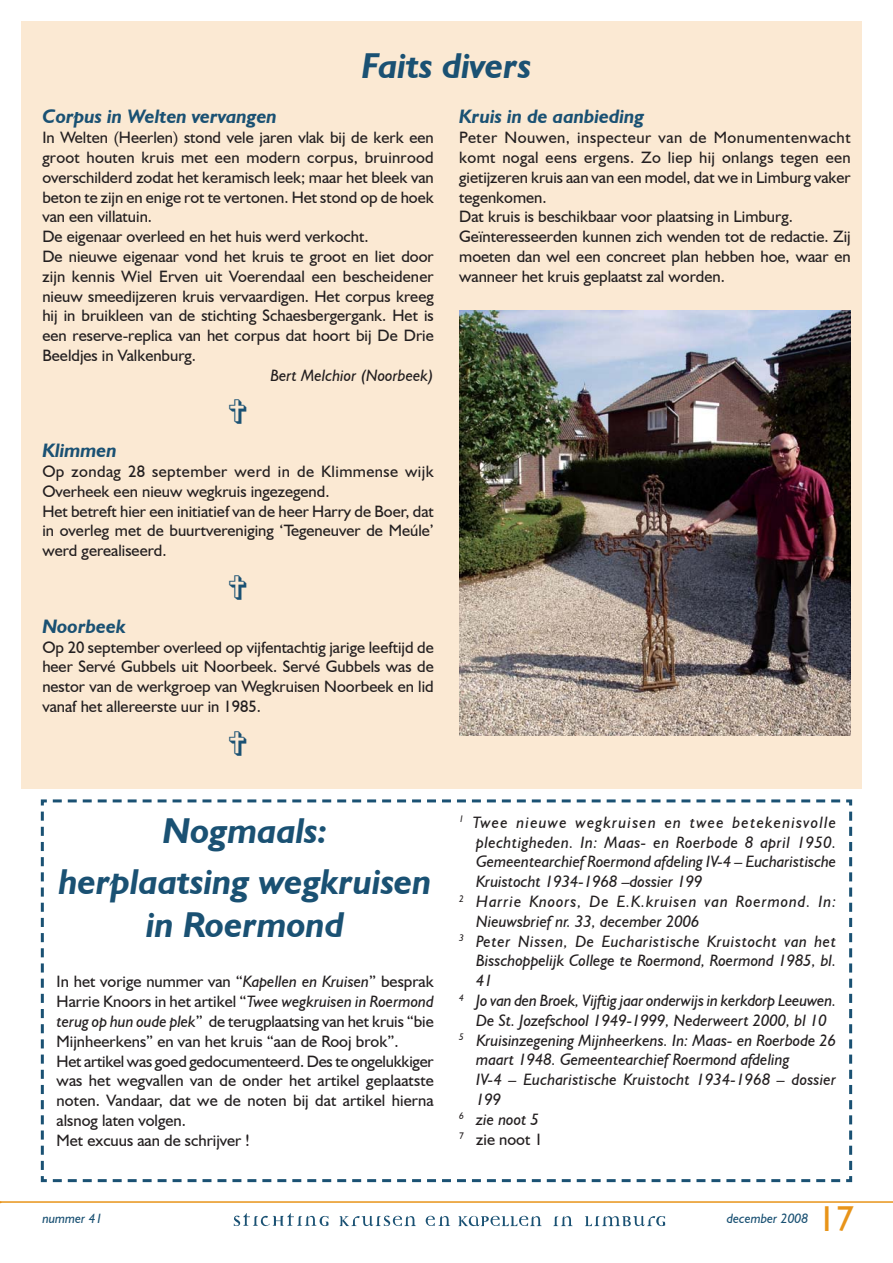
<style>
.page{position:relative;width:893px;height:1263px;background:#fff}
.page>*{position:absolute;margin:0;border:0;box-sizing:border-box;transform-origin:0 0}
.t1{font:italic 700 36px/51.6px "Humanist 521 BT";color:#1a5173;text-align:center}
.t2{font:36px "Humanist 521 BT";color:#e89419}
.t3{font:italic 700 19.5px "Humanist 521 BT";color:#1a5173}
.t4{font:16.5px/19.8px "Humanist 521 BT";color:#231f20}
.t5{font:italic 16.5px "Humanist 521 BT";color:#231f20}
.t6{font:italic 16.5px "Humanist 521 BT";letter-spacing:.035em;color:#231f20}
.t7{font:italic 16.5px "Humanist 521 BT";letter-spacing:.025em;color:#231f20}
.t8{font:italic 16.5px "Humanist 521 BT";letter-spacing:.05em;color:#231f20}
.t9{font:italic 16.5px "Humanist 521 BT";letter-spacing:.07em;color:#231f20}
.t10{font:italic 13.5px "Humanist 521 BT";color:#1a5173}
.s1{font-style:italic}
</style>
<div class="page">
<hr style="left:0;top:1201px;width:892px;height:2px;background:#e89419">
<svg style="left:339px;top:1216px;width:77px;height:10px"></svg>
<svg style="left:425px;top:1216px;width:25px;height:10px"></svg>
<svg style="left:234px;top:1213px;width:94px;height:13px"></svg>
<svg style="left:458px;top:1216px;width:83px;height:10px"></svg>
<svg style="left:553px;top:1216px;width:19px;height:10px"></svg>
<svg style="left:585px;top:1216px;width:80px;height:10px"></svg>
<div style="left:21px;top:21px;width:840px;height:768px;background:#fbe9d3"></div>
<img style="left:459px;top:310px;width:391px;height:426px">
<svg style="left:40px;top:799px;width:813px;height:384px"></svg>
<h1 class="t1" style="left:361px;top:40px;width:171px">Faits divers</h1>
<p class="t3" style="left:42px;top:105px;width:236px">Corpus in Welten vervangen</p>
<p class="t4" style="left:42px;top:127px;width:393px">In Welten (Heerlen) stond vele jaren vlak bij de kerk een groot houten kruis met een modern corpus, bruinrood overschilderd zodat het keramisch leek; maar het bleek van beton te zijn en enige rot te vertonen. Het stond op de hoek van een villatuin.<br>De eigenaar overleed en het huis werd verkocht.<br>De nieuwe eigenaar vond het kruis te groot en liet door zijn kennis Wiel Erven uit Voerendaal een bescheidener nieuw smeedijzeren kruis vervaardigen. Het corpus kreeg hij in bruikleen van de stichting Schaesbergergank. Het is een reserve-replica van het corpus dat hoort bij De Drie Beeldjes in Valkenburg.</p>
<p class="t5" style="left:270px;top:365px;width:165px">Bert Melchior (Noorbeek)</p>
<p class="t3" style="left:42px;top:438px;width:76px">Klimmen</p>
<p class="t4" style="left:42px;top:461px;width:393px">Op zondag 28 september werd in de Klimmense wijk Overheek een nieuw wegkruis ingezegend.<br>Het betreft hier een initiatief van de heer Harry de Boer, dat in overleg met de buurtvereniging ‘Tegeneuver de Meúle’ werd gerealiseerd.</p>
<p class="t3" style="left:42px;top:614px;width:85px">Noorbeek</p>
<p class="t4" style="left:42px;top:637px;width:393px;text-align:justify">Op 20 september overleed op vijfentachtig jarige leeftijd de heer Servé Gubbels uit Noorbeek. Servé Gubbels was de nestor van de werkgroep van Wegkruisen Noorbeek en lid vanaf het allereerste uur in 1985.</p>
<p class="t3" style="left:459px;top:105px;width:186px">Kruis in de aanbieding</p>
<p class="t4" style="left:459px;top:127px;width:393px">Peter Nouwen, inspecteur van de Monumentenwacht komt nogal eens ergens. Zo liep hij onlangs tegen een gietijzeren kruis aan van een model, dat we in Limburg vaker tegenkomen.<br>Dat kruis is beschikbaar voor plaatsing in Limburg.<br>Geïnteresseerden kunnen zich wenden tot de redactie. Zij moeten dan wel een concreet plan hebben hoe, waar en wanneer het kruis geplaatst zal worden.</p>
<h1 class="t1" style="left:59px;top:804px;width:374px">Nogmaals:<br>herplaatsing wegkruisen</h1>
<h1 class="t1" style="left:146px;top:899px;width:199px">in Roermond</h1>
<p class="t4" style="left:57px;top:971px;width:379px">In het vorige nummer van “<span class="s1">Kapellen en Kruisen</span>” besprak Harrie Knoors in het artikel “<span class="s1">Twee wegkruisen in Roermond terug op hun oude plek</span>” de terugplaatsing van het kruis “bie Mijnheerkens” en van het kruis “aan de Rooj brok”.<br>Het artikel was goed gedocumenteerd. Des te ongelukkiger was het wegvallen van de onder het artikel geplaatste noten. Vandaar, dat we de noten bij dat artikel hierna alsnog laten volgen.<br>Met excuus aan de schrijver !</p>
<p class="t9" style="left:459px;top:812px;width:378px"><sup>1</sup> Twee nieuwe wegkruisen en twee betekenisvolle</p>
<p class="t7" style="left:476px;top:832px;width:361px">plechtigheden. In: Maas- en Roerbode 8 april 1950.</p>
<p class="t5" style="left:476px;top:852px;width:361px">Gemeentearchief Roermond afdeling IV-4 – Eucharistische</p>
<p class="t5" style="left:476px;top:871px;width:228px">Kruistocht 1934-1968 –dossier 199</p>
<p class="t8" style="left:459px;top:891px;width:378px"><sup>2</sup> Harrie Knoors, De E.K.kruisen van Roermond. In:</p>
<p class="t5" style="left:476px;top:911px;width:225px">Nieuwsbrief nr. 33, december 2006</p>
<p class="t6" style="left:459px;top:931px;width:378px"><sup>3</sup> Peter Nissen, De Eucharistische Kruistocht van het</p>
<p class="t5" style="left:476px;top:951px;width:361px">Bisschoppelijk College te Roermond, Roermond 1985, bl.</p>
<p class="t5" style="left:476px;top:970px;width:18px">41</p>
<p class="t5" style="left:459px;top:990px;width:378px"><sup>4</sup> Jo van den Broek, Vijftig jaar onderwijs in kerkdorp Leeuwen.</p>
<p class="t5" style="left:476px;top:1010px;width:352px">De St. Jozefschool 1949-1999, Nederweert 2000, bl 10</p>
<p class="t5" style="left:459px;top:1030px;width:378px"><sup>5</sup> Kruisinzegening Mijnheerkens. In: Maas- en Roerbode 26</p>
<p class="t5" style="left:476px;top:1050px;width:315px">maart 1948. Gemeentearchief Roermond afdeling</p>
<p class="t5" style="left:476px;top:1069px;width:361px">IV-4 – Eucharistische Kruistocht 1934-1968 – dossier</p>
<p class="t5" style="left:476px;top:1089px;width:26px">199</p>
<p class="t5" style="left:459px;top:1109px;width:81px"><sup>6</sup> zie noot 5</p>
<p class="t4" style="left:459px;top:1129px;width:85px"><sup>7</sup> zie noot 1</p>
<p class="t10" style="left:42px;top:1210px;width:62px">nummer 41</p>
<p class="t10" style="left:727px;top:1210px;width:83px">december 2008</p>
<h1 class="t2" style="left:817px;top:1197px;width:38px">17</h1>
</div>
